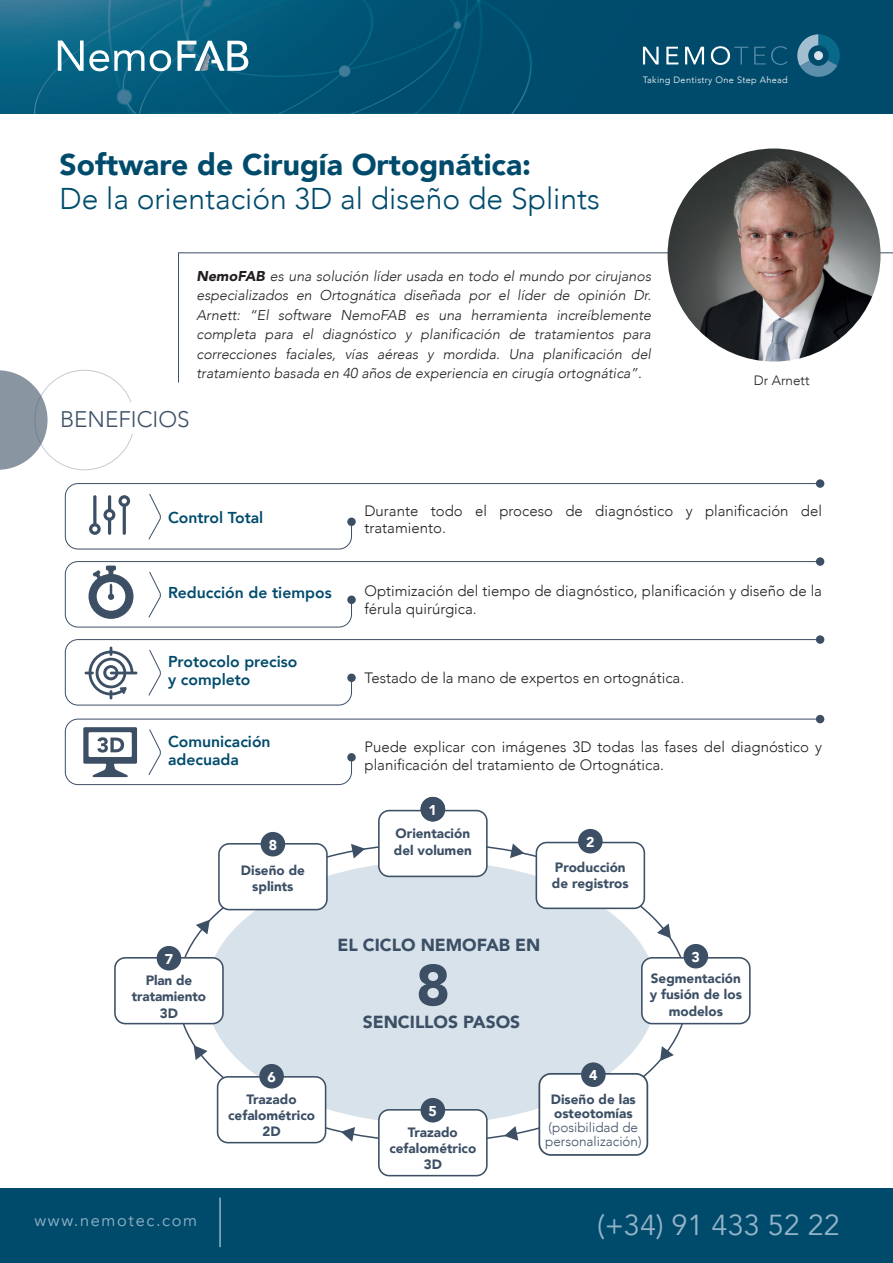
<style>
.page{position:relative;width:893px;height:1263px;background:#fff}
.page>*{position:absolute;margin:0;border:0;box-sizing:border-box;transform-origin:0 0}
.t1{font:900 57.6px "Avenir";color:#3c4f65}
.t2{font:300 30px "Avenir";color:#004b6c}
.t3{font:900 30px "Avenir";color:#004b6c}
.t4{font:28.8px "Avenir";color:#94b3c8}
.t5{font:300 22.5px "Avenir";color:#3c4f65}
.t6{font:900 17.4px "Avenir";letter-spacing:-.005em;color:#3c4f65}
.t7{font:16.35px "Avenir";letter-spacing:.1em;color:#94b3c8}
.t8{font:800 15.75px/18px "Avenir";color:#004b6c}
.t9{font:300 15px/18px "Avenir";color:#231f20}
.t10{font:italic 300 14.25px/19.5px "Avenir";color:#231f20;text-align:justify}
.t11{font:900 14.1px "Avenir";color:#fff}
.t12{font:900 13.5px/16.4px "Avenir";color:#3c4f65;text-align:center}
.t13{font:300 13.5px/14.1px "Avenir";color:#3c4f65}
.t14{font:300 13.5px "Avenir";color:#231f20}
.t15{font:300 9.15px "Avenir";letter-spacing:.035em;color:#fff}
.s1{font-weight:900}
</style>
<div class="page">
<svg style="left:176px;top:842px;width:513px;height:301px"></svg>
<div style="left:0;top:1188px;width:893px;height:75px;background:#004b6c"></div>
<hr style="left:219px;top:1197px;width:2px;height:50px;background:#94b3c8">
<svg style="left:178px;top:252px;width:715px;height:131px"></svg>
<img style="left:0;top:0;width:893px;height:114px">
<svg style="left:643px;top:47px;width:16px;height:17px"></svg>
<svg style="left:666px;top:47px;width:12px;height:17px"></svg>
<svg style="left:685px;top:47px;width:19px;height:17px"></svg>
<svg style="left:711px;top:46px;width:37px;height:19px"></svg>
<svg style="left:754px;top:46px;width:33px;height:19px"></svg>
<svg style="left:797px;top:34px;width:43px;height:43px;background:#3a7995"></svg>
<svg style="left:0;top:370px;width:133px;height:100px"></svg>
<div style="left:379px;top:811px;width:108px;height:65px;background:#fff;border-radius:10px"></div>
<div style="left:378px;top:810px;width:110px;height:67px;border:2px solid #3c4f65;border-radius:10px"></div>
<div style="left:421px;top:797px;width:24px;height:24px;background:#3c4f65;border-radius:50%"></div>
<div style="left:379px;top:1110px;width:108px;height:66px;background:#fff;border-radius:10px"></div>
<div style="left:378px;top:1109px;width:110px;height:67px;border:2px solid #3c4f65;border-radius:10px"></div>
<div style="left:421px;top:1098px;width:24px;height:24px;background:#3c4f65;border-radius:50%"></div>
<div style="left:218px;top:1077px;width:108px;height:66px;background:#fff;border-radius:10px"></div>
<div style="left:217px;top:1076px;width:109px;height:67px;border:2px solid #3c4f65;border-radius:10px"></div>
<div style="left:259px;top:1064px;width:25px;height:24px;background:#3c4f65;border-radius:50%"></div>
<div style="left:536px;top:842px;width:108px;height:66px;background:#fff;border-radius:10px"></div>
<div style="left:536px;top:842px;width:109px;height:67px;border:2px solid #3c4f65;border-radius:10px"></div>
<div style="left:578px;top:829px;width:25px;height:24px;background:#3c4f65;border-radius:50%"></div>
<div style="left:642px;top:958px;width:108px;height:66px;background:#fff;border-radius:10px"></div>
<div style="left:641px;top:957px;width:110px;height:67px;border:2px solid #3c4f65;border-radius:10px"></div>
<div style="left:684px;top:944px;width:24px;height:24px;background:#3c4f65;border-radius:50%"></div>
<div style="left:539px;top:1074px;width:108px;height:81px;background:#fff;border-radius:12px"></div>
<div style="left:538px;top:1073px;width:110px;height:83px;border:2px solid #3c4f65;border-radius:12px"></div>
<div style="left:581px;top:1062px;width:25px;height:25px;background:#3c4f65;border-radius:50%"></div>
<img style="left:668px;top:148px;width:212px;height:214px;border-radius:106px">
<svg style="left:58px;top:41px;width:86px;height:30px"></svg>
<svg style="left:150px;top:50px;width:21px;height:21px"></svg>
<svg style="left:177px;top:41px;width:71px;height:30px"></svg>
<svg style="left:65px;top:483px;width:752px;height:67px"></svg>
<div style="left:816px;top:479px;width:8px;height:9px;background:#3c4f65;border-radius:50%"></div>
<div style="left:347px;top:518px;width:9px;height:8px;background:#3c4f65;border-radius:50%"></div>
<svg style="left:148px;top:493px;width:13px;height:47px"></svg>
<svg style="left:65px;top:561px;width:752px;height:67px"></svg>
<div style="left:816px;top:557px;width:8px;height:9px;background:#3c4f65;border-radius:50%"></div>
<div style="left:347px;top:596px;width:9px;height:8px;background:#3c4f65;border-radius:50%"></div>
<svg style="left:148px;top:571px;width:13px;height:47px"></svg>
<svg style="left:65px;top:639px;width:752px;height:67px"></svg>
<div style="left:816px;top:635px;width:8px;height:9px;background:#3c4f65;border-radius:50%"></div>
<div style="left:347px;top:674px;width:9px;height:8px;background:#3c4f65;border-radius:50%"></div>
<svg style="left:148px;top:649px;width:13px;height:47px"></svg>
<svg style="left:65px;top:718px;width:756px;height:67px"></svg>
<div style="left:816px;top:715px;width:8px;height:8px;background:#3c4f65;border-radius:50%"></div>
<div style="left:347px;top:753px;width:9px;height:8px;background:#3c4f65;border-radius:50%"></div>
<svg style="left:148px;top:729px;width:13px;height:46px"></svg>
<div style="left:115px;top:958px;width:108px;height:66px;background:#fff;border-radius:10px"></div>
<div style="left:114px;top:957px;width:110px;height:67px;border:2px solid #3c4f65;border-radius:10px"></div>
<div style="left:157px;top:946px;width:24px;height:24px;background:#3c4f65;border-radius:50%"></div>
<div style="left:219px;top:844px;width:108px;height:66px;background:#fff;border-radius:10px"></div>
<div style="left:218px;top:843px;width:110px;height:67px;border:2px solid #3c4f65;border-radius:10px"></div>
<div style="left:261px;top:832px;width:24px;height:24px;background:#3c4f65;border-radius:50%"></div>
<h2 class="t3" style="left:59px;top:139px;width:473px">Software de Cirugía Ortognática:</h2>
<h2 class="t2" style="left:59px;top:181px;width:542px">De la orientación 3D al diseño de Splints</h2>
<p class="t15" style="left:643px;top:75px;width:147px">Taking Dentistry One Step Ahead</p>
<p class="t10" style="left:196px;top:266px;width:456px"><span class="s1">NemoFAB</span> es una solución líder usada en todo el mundo por cirujanos especializados en Ortognática diseñada por el líder de opinión Dr.<br>Arnett: “El software NemoFAB es una herramienta increíblemente completa para el diagnóstico y planificación de tratamientos para correcciones faciales, vías aéreas y mordida. Una planificación del tratamiento basada en 40 años de experiencia en cirugía ortognática”.</p>
<h3 class="t5" style="left:60px;top:406px;width:131px">BENEFICIOS</h3>
<p class="t14" style="left:754px;top:373px;width:57px">Dr Arnett</p>
<p class="t8" style="left:168px;top:509px;width:97px">Control Total</p>
<p class="t8" style="left:168px;top:584px;width:165px">Reducción de tiempos</p>
<p class="t8" style="left:168px;top:653px;width:131px">Protocolo preciso y completo</p>
<p class="t8" style="left:168px;top:732px;width:104px">Comunicación adecuada</p>
<p class="t11" style="left:269px;top:833px;width:10px">8</p>
<p class="t12" style="left:241px;top:861px;width:65px">Diseño de splints</p>
<p class="t9" style="left:364px;top:503px;width:459px;line-height:16.5px">Durante todo el proceso de diagnóstico y planificación del tratamiento.</p>
<p class="t9" style="left:364px;top:582px;width:459px">Optimización del tiempo de diagnóstico, planificación y diseño de la férula quirúrgica.</p>
<p class="t9" style="left:364px;top:669px;width:321px">Testado de la mano de expertos en ortognática.</p>
<p class="t9" style="left:364px;top:738px;width:459px">Puede explicar con imágenes 3D todas las fases del diagnóstico y planificación del tratamiento de Ortognática.</p>
<p class="t11" style="left:429px;top:798px;width:10px">1</p>
<p class="t12" style="left:394px;top:825px;width:80px;text-align:left">Orientación del volumen</p>
<p class="t11" style="left:586px;top:830px;width:10px">2</p>
<p class="t12" style="left:552px;top:858px;width:78px;text-align:left">Producción de registros</p>
<p class="t11" style="left:165px;top:947px;width:10px">7</p>
<p class="t12" style="left:132px;top:972px;width:75px">Plan de tratamiento<br>3D</p>
<p class="t11" style="left:267px;top:1065px;width:10px">6</p>
<p class="t12" style="left:228px;top:1090px;width:88px">Trazado cefalométrico<br>2D</p>
<p class="t6" style="left:337px;top:930px;width:204px">EL CICLO NEMOFAB EN</p>
<h1 class="t1" style="left:416px;top:936px;width:36px">8</h1>
<p class="t6" style="left:363px;top:1007px;width:159px">SENCILLOS PASOS</p>
<p class="t11" style="left:692px;top:945px;width:10px">3</p>
<p class="t12" style="left:650px;top:970px;width:94px">Segmentación y fusión de los modelos</p>
<p class="t11" style="left:429px;top:1099px;width:10px">5</p>
<p class="t12" style="left:389px;top:1123px;width:88px">Trazado cefalométrico<br>3D</p>
<p class="t11" style="left:589px;top:1063px;width:10px">4</p>
<p class="t12" style="left:551px;top:1092px;width:86px;line-height:14.1px;text-align:left">Diseño de las osteotomías</p>
<p class="t13" style="left:545px;top:1120px;width:98px">(posibilidad de personalización)</p>
<p class="t7" style="left:34px;top:1210px;width:164px">www.nemotec.com</p>
<h3 class="t4" style="left:597px;top:1208px;width:244px">(+34) 91 433 52 22</h3>
</div>
